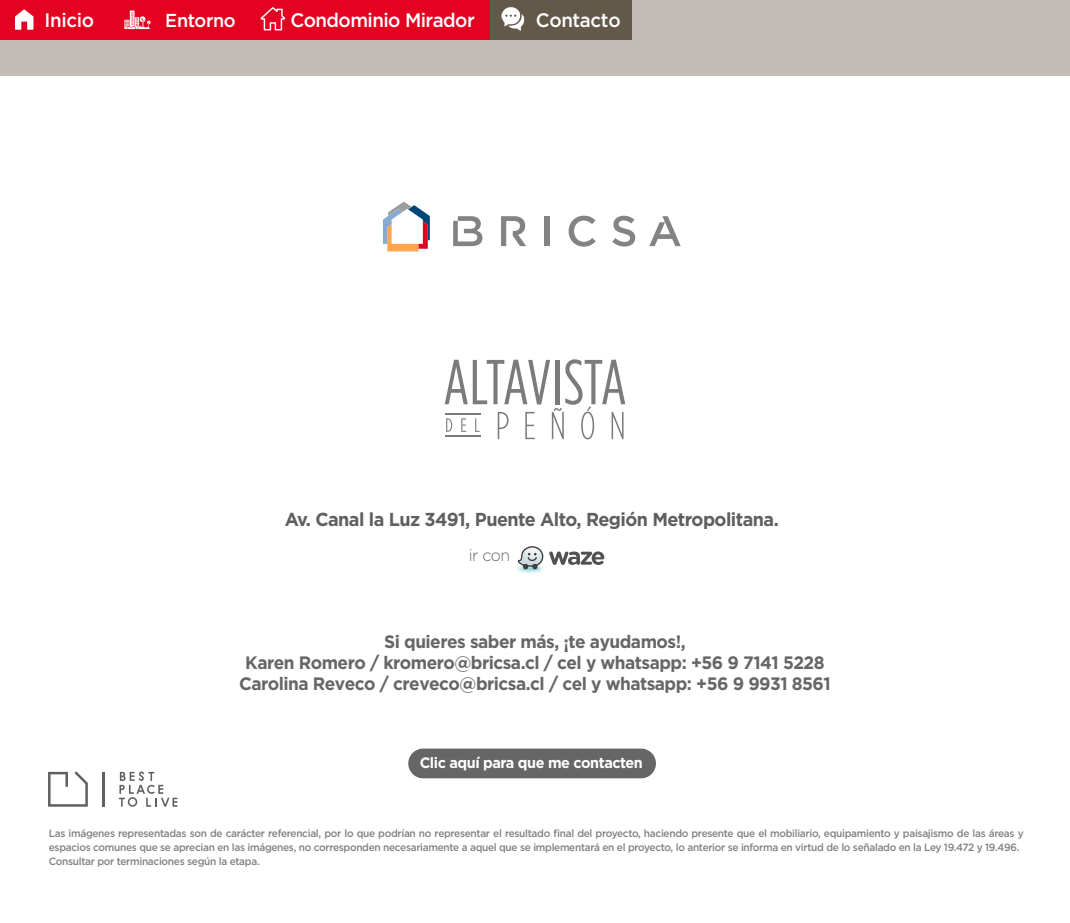
<style>
.page{position:relative;width:1070px;height:923px;background:#fff}
.page>*{position:absolute;margin:0;border:0;box-sizing:border-box;transform-origin:0 0}
.t1{font:500 19.5px "Gotham";letter-spacing:-.03em;color:#fff;scale:.96 1}
.t2{font:700 18.75px "Gotham";letter-spacing:-.03em;color:#5f5f5f;scale:.96 1}
.t3{font:500 18.75px "Gotham";letter-spacing:-.02em;color:#fff;scale:.96 1}
.t4{font:700 18px/20.7px "Gotham";letter-spacing:-.03em;color:#666;text-align:center;scale:.96 1}
.t5{font:300 16.5px "Gotham";color:#666;scale:.96 1}
.t6{font:700 15px "Gotham";letter-spacing:-.03em;color:#fff;scale:.96 1}
.t7{font:500 10.5px/14.2px "Gotham";letter-spacing:-.03em;color:#818181;scale:.96 1}
</style>
<div class="page">
<svg style="left:383px;top:201px;width:47px;height:50px"></svg>
<div style="left:544px;top:216px;width:6px;height:30px;background:#838383"></div>
<svg style="left:568px;top:216px;width:27px;height:31px"></svg>
<svg style="left:612px;top:216px;width:23px;height:30px"></svg>
<svg style="left:453px;top:216px;width:29px;height:30px"></svg>
<svg style="left:649px;top:216px;width:31px;height:30px"></svg>
<svg style="left:501px;top:216px;width:25px;height:30px"></svg>
<svg style="left:549px;top:551px;width:55px;height:14px"></svg>
<img style="left:517px;top:569px;width:26px;height:4px">
<svg style="left:517px;top:546px;width:26px;height:23px"></svg>
<div style="left:408px;top:748px;width:247px;height:30px;background:#666;border-radius:15px"></div>
<div style="left:0;top:0;width:1069px;height:75px;background:#c4bdb7"></div>
<svg style="left:444px;top:359px;width:181px;height:80px"></svg>
<hr style="left:445px;top:413px;width:35px;height:1px;background:#7d7a7b">
<hr style="left:445px;top:436px;width:35px;height:1px;background:#7d7a7b">
<div style="left:107px;top:0;width:136px;height:40px;background:#e30321"></div>
<div style="left:0;top:0;width:108px;height:40px;background:#e30321"></div>
<div style="left:243px;top:0;width:247px;height:40px;background:#e30321"></div>
<div style="left:489px;top:0;width:142px;height:40px;background:#635949"></div>
<svg style="left:15px;top:9px;width:18px;height:21px"></svg>
<svg style="left:501px;top:7px;width:24px;height:24px"></svg>
<svg style="left:124px;top:11px;width:27px;height:18px"></svg>
<svg style="left:260px;top:7px;width:25px;height:23px"></svg>
<hr style="left:102px;top:771px;width:3px;height:35px;background:#5f5f5f">
<svg style="left:48px;top:771px;width:40px;height:35px"></svg>
<svg style="left:119px;top:771px;width:58px;height:35px"></svg>
<h1 class="t1" style="left:45px;top:7px;width:53px">Inicio</h1>
<h2 class="t3" style="left:165px;top:8px;width:75px">Entorno</h2>
<h1 class="t1" style="left:290px;top:7px;width:193px">Condominio Mirador</h1>
<h1 class="t1" style="left:536px;top:7px;width:90px">Contacto</h1>
<h2 class="t2" style="left:285px;top:507px;width:516px">Av. Canal la Luz 3491, Puente Alto, Región Metropolitana.</h2>
<h3 class="t5" style="left:468px;top:545px;width:45px">ir con</h3>
<h3 class="t4" style="left:239px;top:631px;width:617px">Si quieres saber más, ¡te ayudamos!,<br>Karen Romero / kromero@bricsa.cl / cel y whatsapp: +56 9 7141 5228<br>Carolina Reveco / creveco@bricsa.cl / cel y whatsapp: +56 9 9931 8561</h3>
<h3 class="t6" style="left:419px;top:752px;width:234px">Clic aquí para que me contacten</h3>
<p class="t7" style="left:49px;top:825px;width:1016px">Las imágenes representadas son de carácter referencial, por lo que podrían no representar el resultado final del proyecto, haciendo presente que el mobiliario, equipamiento y paisajismo de las áreas y espacios comunes que se aprecian en las imágenes, no corresponden necesariamente a aquel que se implementará en el proyecto, lo anterior se informa en virtud de lo señalado en la Ley 19.472 y 19.496.<br>Consultar por terminaciones según la etapa.</p>
</div>
